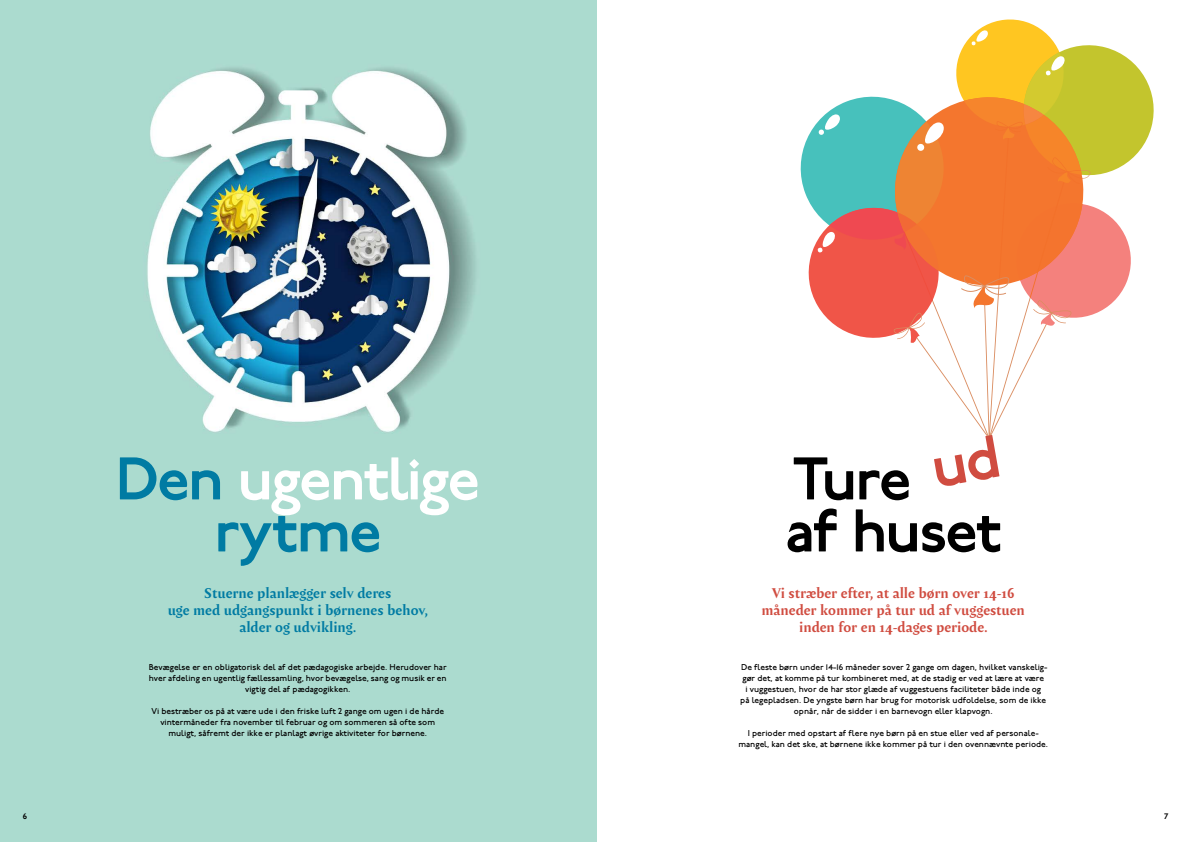
<style>
.page{position:relative;width:1191px;height:842px;background:#fff}
.page>*{position:absolute;margin:0;border:0;box-sizing:border-box;transform-origin:0 0}
.t1{font:600 60px/52px "P22 Underground";letter-spacing:-.035em;color:#fff;text-align:center}
.t2{font:600 60px/52px "P22 Underground";letter-spacing:-.04em;color:#000}
.t3{font:700 14px/17px "Amster";color:#d04c40;text-align:center}
.t4{font:700 14px/17px "Amster";color:#007ba3;text-align:center}
.t5{font:500 8.5px/11px "P22 Underground";color:#000;text-align:center}
.t6{font:600 8px "P22 Underground";color:#000}
.s1{color:#007ba3}
.s2{color:#fff}
</style>
<div class="page">
<img style="left:0;top:0;width:596px;height:842px">
<svg style="left:800px;top:19px;width:354px;height:420px"></svg>
<h1 class="t1" style="left:116px;top:455px;width:366px"><span class="s1">Den</span> ugentlige <span class="s1">rytme</span></h1>
<h1 class="t2" style="left:785px;top:455px;width:218px">Ture <span class="s2">ud </span>af huset</h1>
<h2 class="t4" style="left:168px;top:584px;width:262px">Stuerne planlægger selv deres<br>uge med udgangspunkt i børnenes behov, alder og udvikling.</h2>
<h2 class="t3" style="left:761px;top:584px;width:265px">Vi stræber efter, at alle børn over 14-16 måneder kommer på tur ud af vuggestuen inden for en 14-dages periode.</h2>
<p class="t5" style="left:740px;top:662px;width:309px">De fleste børn under 14-16 måneder sover 2 gange om dagen, hvilket vanskelig&shy;gør det, at komme på tur kombineret med, at de stadig er ved at lære at være<br>i vuggestuen, hvor de har stor glæde af vuggestuens faciliteter både inde og<br>på legepladsen. De yngste børn har brug for motorisk udfoldelse, som de ikke opnår, når de sidder i en barnevogn eller klapvogn.</p>
<p class="t5" style="left:738px;top:728px;width:311px">I perioder med opstart af flere nye børn på en stue eller ved af personale&shy;mangel, kan det ske, at børnene ikke kommer på tur i den ovennævnte periode.</p>
<p class="t5" style="left:149px;top:662px;width:299px">Bevægelse er en obligatorisk del af det pædagogiske arbejde. Herudover har hver afdeling en ugentlig fællessamling, hvor bevægelse, sang og musik er en vigtig del af pædagogikken.</p>
<p class="t5" style="left:151px;top:706px;width:294px">Vi bestræber os på at være ude i den friske luft 2 gange om ugen i de hårde vintermåneder fra november til februar og om sommeren så ofte som muligt, såfremt der ikke er planlagt øvrige aktiviteter for børnene.</p>
<p class="t6" style="left:23px;top:812px;width:6px">6</p>
<p class="t6" style="left:1164px;top:812px;width:6px">7</p>
</div>
